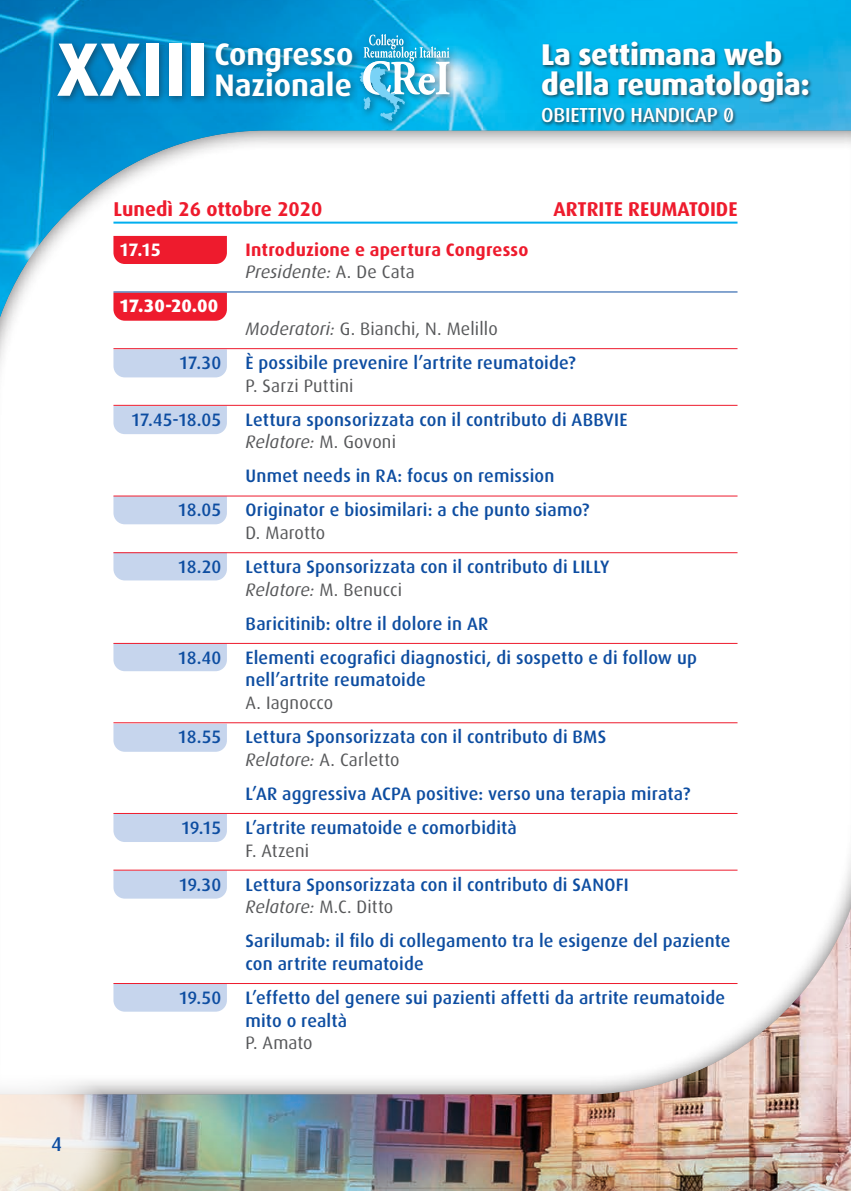
<style>
.page{position:relative;width:851px;height:1191px;background:#fff}
.page>*{position:absolute;margin:0;border:0;box-sizing:border-box;transform-origin:0 0}
.t1{font:700 75.8px "Dax";color:#fff}
.t2{font:700 31.2px/31.2px "Dax";color:#fff}
.t3{font:800 30px/30px "Dax";letter-spacing:-.01em;color:#fff}
.t4{font:500 20.4px "Dax";letter-spacing:-.01em;color:#fff}
.t5{font:700 20px "Dax";color:#ee1b2d}
.t6{font:500 20px "Dax";color:#0d4da1}
.t7{font:500 18px/22.6px "Dax";letter-spacing:.01em;color:#0d4da1}
.t8{font:18px "Dax";letter-spacing:.01em;color:#57585a}
.t9{font:700 18px/22.6px "Dax";letter-spacing:.01em;color:#ee1b2d}
.t10{font:800 18px "Dax";letter-spacing:-.005em;color:#fff}
.t11{font:700 18px "Dax";color:#fff}
.s1{font-weight:400;font-style:italic;color:#57585a}
.s2{font-weight:400;color:#57585a}
.s3{font-style:italic}
</style>
<div class="page">
<img style="left:0;top:0;width:850px;height:114px">
<img style="left:0;top:114px;width:850px;height:15px">
<img style="left:123px;top:1095px;width:727px;height:96px">
<div style="left:0;top:129px;width:850px;height:966px;background:#231f20;opacity:.75"></div>
<div style="left:356px;top:30px;width:102px;height:100px;background:#231f20;opacity:.47"></div>
<svg style="left:359px;top:34px;width:90px;height:87px;background:#51bee2"></svg>
<div style="left:53px;top:40px;width:160px;height:65px;background:#231f20;opacity:.47"></div>
<div style="left:212px;top:39px;width:149px;height:66px;background:#231f20;opacity:.47"></div>
<svg style="left:0;top:1051px;width:123px;height:140px"></svg>
<div style="left:540px;top:40px;width:273px;height:87px;background:#231f20;opacity:.75"></div>
<svg style="left:726px;top:110px;width:4px;height:11px"></svg>
<div style="left:113px;top:236px;width:114px;height:28px;background:#ee1b2d"></div>
<div style="left:113px;top:293px;width:114px;height:28px;background:#ee1b2d"></div>
<div style="left:113px;top:349px;width:114px;height:28px;background:#c6d5ed"></div>
<div style="left:113px;top:406px;width:114px;height:28px;background:#c6d5ed"></div>
<div style="left:113px;top:496px;width:114px;height:28px;background:#c6d5ed"></div>
<div style="left:113px;top:553px;width:114px;height:27px;background:#c6d5ed"></div>
<div style="left:113px;top:644px;width:114px;height:27px;background:#c6d5ed"></div>
<svg style="left:113px;top:723px;width:114px;height:29px;background:#c8d5eb"></svg>
<div style="left:113px;top:814px;width:114px;height:28px;background:#c6d5ed"></div>
<div style="left:113px;top:870px;width:114px;height:28px;background:#c6d5ed"></div>
<div style="left:113px;top:984px;width:114px;height:27px;background:#c6d5ed"></div>
<hr style="left:113px;top:222px;width:624px;height:2px;background:#00aeef">
<hr style="left:113px;top:291px;width:624px;height:1px;background:#0d4da1">
<hr style="left:113px;top:348px;width:624px;height:1px;background:#ee1b2d">
<hr style="left:113px;top:405px;width:624px;height:1px;background:#ee1b2d">
<hr style="left:113px;top:495px;width:624px;height:1px;background:#ee1b2d">
<hr style="left:113px;top:552px;width:624px;height:1px;background:#ee1b2d">
<hr style="left:113px;top:643px;width:624px;height:1px;background:#ee1b2d">
<hr style="left:113px;top:722px;width:624px;height:1px;background:#ee1b2d">
<hr style="left:113px;top:813px;width:624px;height:1px;background:#ee1b2d">
<hr style="left:113px;top:869px;width:624px;height:1px;background:#ee1b2d">
<hr style="left:113px;top:983px;width:624px;height:1px;background:#ee1b2d">
<h1 class="t1" style="left:57px;top:26px;width:153px">XXIII</h1>
<h2 class="t2" style="left:214px;top:38px;width:140px">Congresso<br>Nazionale</h2>
<h3 class="t3" style="left:541px;top:40px;width:270px">La settimana web della reumatologia:</h3>
<p class="t4" style="left:541px;top:104px;width:194px">OBIETTIVO HANDICAP 0</p>
<p class="t6" style="left:51px;top:1133px;width:12px">4</p>
<p class="t5" style="left:113px;top:198px;width:210px">Lunedì 26 ottobre 2020</p>
<p class="t5" style="left:553px;top:198px;width:185px">ARTRITE REUMATOIDE</p>
<p class="t11" style="left:119px;top:239px;width:43px">17.15</p>
<p class="t9" style="left:245px;top:238px;width:284px">Introduzione e apertura Congresso<br><span class="s1">Presidente:</span> <span class="s2">A. De Cata</span></p>
<p class="t10" style="left:119px;top:296px;width:101px">17.30-20.00</p>
<p class="t8" style="left:245px;top:319px;width:254px"><span class="s3">Moderatori:</span> G. Bianchi, N. Melillo</p>
<p class="t7" style="left:179px;top:351px;width:44px">17.30</p>
<p class="t7" style="left:245px;top:351px;width:332px">È possibile prevenire l’artrite reumatoide?</p>
<p class="t8" style="left:245px;top:375px;width:110px">P. Sarzi Puttini</p>
<p class="t7" style="left:131px;top:408px;width:92px">17.45-18.05</p>
<p class="t7" style="left:245px;top:408px;width:383px">Lettura sponsorizzata con il contributo di ABBVIE<br><span class="s1">Relatore:</span> <span class="s2">M. Govoni</span></p>
<p class="t7" style="left:245px;top:465px;width:310px">Unmet needs in RA: focus on remission</p>
<p class="t7" style="left:178px;top:499px;width:45px">18.05</p>
<p class="t7" style="left:245px;top:499px;width:345px">Originator e biosimilari: a che punto siamo?</p>
<p class="t8" style="left:245px;top:523px;width:81px">D. Marotto</p>
<p class="t7" style="left:177px;top:555px;width:45px">18.20</p>
<p class="t7" style="left:245px;top:555px;width:365px">Lettura Sponsorizzata con il contributo di LILLY<br><span class="s1">Relatore:</span> <span class="s2">M. Benucci</span></p>
<p class="t7" style="left:245px;top:612px;width:244px">Baricitinib: oltre il dolore in AR</p>
<p class="t7" style="left:177px;top:646px;width:45px">18.40</p>
<p class="t7" style="left:245px;top:646px;width:453px">Elementi ecografici diagnostici, di sospetto e di follow up nell’artrite reumatoide</p>
<p class="t8" style="left:245px;top:693px;width:89px">A. Iagnocco</p>
<p class="t7" style="left:177px;top:725px;width:45px">18.55</p>
<p class="t7" style="left:245px;top:725px;width:362px">Lettura Sponsorizzata con il contributo di BMS<br><span class="s1">Relatore:</span> <span class="s2">A. Carletto</span></p>
<p class="t7" style="left:245px;top:782px;width:446px">L’AR aggressiva ACPA positive: verso una terapia mirata?</p>
<p class="t7" style="left:181px;top:816px;width:42px">19.15</p>
<p class="t7" style="left:245px;top:816px;width:273px">L’artrite reumatoide e comorbidità</p>
<p class="t8" style="left:245px;top:840px;width:65px">F. Atzeni</p>
<p class="t7" style="left:178px;top:873px;width:44px">19.30</p>
<p class="t7" style="left:245px;top:873px;width:384px">Lettura Sponsorizzata con il contributo di SANOFI<br><span class="s1">Relatore:</span> <span class="s2">M.C. Ditto</span></p>
<p class="t7" style="left:245px;top:929px;width:486px">Sarilumab: il filo di collegamento tra le esigenze del paziente con artrite reumatoide</p>
<p class="t7" style="left:178px;top:986px;width:44px">19.50</p>
<p class="t7" style="left:245px;top:986px;width:481px">L’effetto del genere sui pazienti affetti da artrite reumatoide mito o realtà</p>
<p class="t8" style="left:245px;top:1033px;width:69px">P. Amato</p>
</div>
